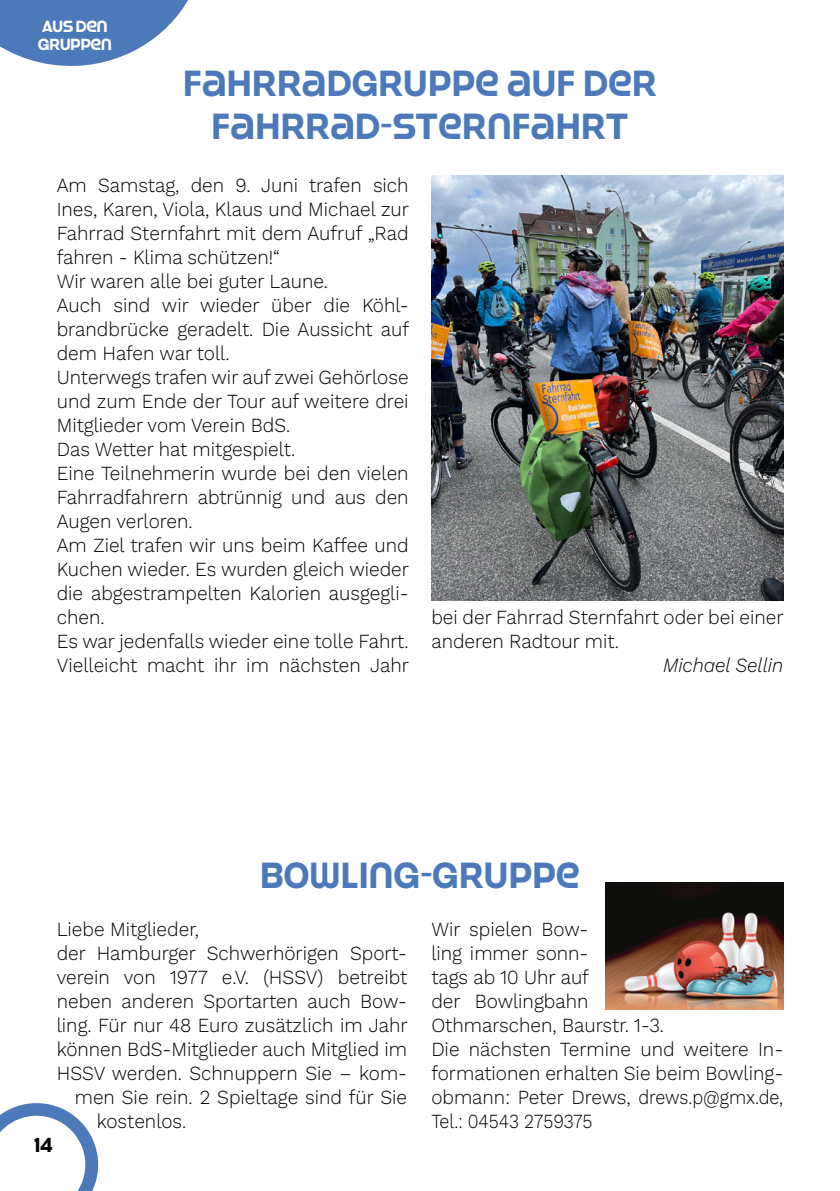
<style>
.page{position:relative;width:840px;height:1191px;background:#fff}
.page>*{position:absolute;margin:0;border:0;box-sizing:border-box;transform-origin:0 0}
.t1{font:700 36px/43.2px "Strenuous Rg";letter-spacing:.025em;color:#4b79ba;text-align:center}
.t2{font:300 20px/24px "Work Sans";color:#000;scale:.95 1}
.t3{font:italic 300 20px "Work Sans";color:#000;scale:.95 1}
.t4{font:700 20px "Strenuous Rg";color:#000}
.t5{font:700 16px/18px "Strenuous Rg";color:#fff}
</style>
<div class="page">
<svg style="left:0;top:0;width:188px;height:66px"></svg>
<svg style="left:0;top:1103px;width:98px;height:88px"></svg>
<img style="left:605px;top:882px;width:177px;height:127px">
<img style="left:431px;top:175px;width:351px;height:425px">
<p class="t5" style="left:38px;top:17px;width:75px">AUS DEN<br>GRUPPEN</p>
<h1 class="t1" style="left:183px;top:61px;width:474px">FAHRRADGRUPPE AUF DER<br>FAHRRAD-STERNFAHRT</h1>
<p class="t2" style="left:57px;top:173px;width:372px">Am Samstag, den 9. Juni trafen sich<br>Ines, Karen, Viola, Klaus und Michael zur<br>Fahrrad Sternfahrt mit dem Aufruf „Rad fahren - Klima schützen!“<br>Wir waren alle bei guter Laune.<br>Auch sind wir wieder über die Köhl&shy;brandbrücke geradelt. Die Aussicht auf dem Hafen war toll.<br>Unterwegs trafen wir auf zwei Gehörlose und zum Ende der Tour auf weitere drei<br>Mitglieder vom Verein BdS.<br>Das Wetter hat mitgespielt.<br>Eine Teilnehmerin wurde bei den vielen<br>Fahrradfahrern abtrünnig und aus den<br>Augen verloren.<br>Am Ziel trafen wir uns beim Kaffee und<br>Kuchen wieder. Es wurden gleich wieder die abgestrampelten Kalorien ausgegli&shy;chen.<br>Es war jedenfalls wieder eine tolle Fahrt.<br>Vielleicht macht ihr im nächsten Jahr</p>
<p class="t2" style="left:431px;top:605px;width:372px">bei der Fahrrad Sternfahrt oder bei einer anderen Radtour mit.</p>
<p class="t3" style="left:662px;top:650px;width:128px">Michael Sellin</p>
<h1 class="t1" style="left:260px;top:853px;width:320px">BOWLING-GRUPPE</h1>
<p class="t2" style="left:57px;top:917px;width:151px">Liebe Mitglieder,</p>
<p class="t2" style="left:57px;top:941px;width:370px">der Hamburger Schwerhörigen Sport-</p>
<p class="t2" style="left:57px;top:965px;width:370px">verein von 1977 e.V. (HSSV) betreibt</p>
<p class="t2" style="left:57px;top:989px;width:370px">neben anderen Sportarten auch Bow-</p>
<p class="t2" style="left:57px;top:1013px;width:370px">ling. Für nur 48 Euro zusätzlich im Jahr</p>
<p class="t2" style="left:57px;top:1037px;width:370px">können BdS-Mitglieder auch Mitglied im</p>
<p class="t2" style="left:57px;top:1061px;width:370px">HSSV werden. Schnuppern Sie – kom-</p>
<p class="t2" style="left:75px;top:1085px;width:351px">men Sie rein. 2 Spieltage sind für Sie</p>
<p class="t2" style="left:97px;top:1109px;width:96px">kostenlos.</p>
<p class="t4" style="left:34px;top:1133px;width:20px">14</p>
<p class="t2" style="left:431px;top:917px;width:372px">Wir spielen Bow-<br>ling immer sonn-<br>tags ab 10 Uhr auf<br>der Bowlingbahn<br>Othmarschen, Baurstr. 1-3.<br>Die nächsten Termine und weitere In&shy;formationen erhalten Sie beim Bowling&shy;obmann: Peter Drews, drews.p@gmx.de,<br>Tel.: 04543 2759375</p>
</div>
